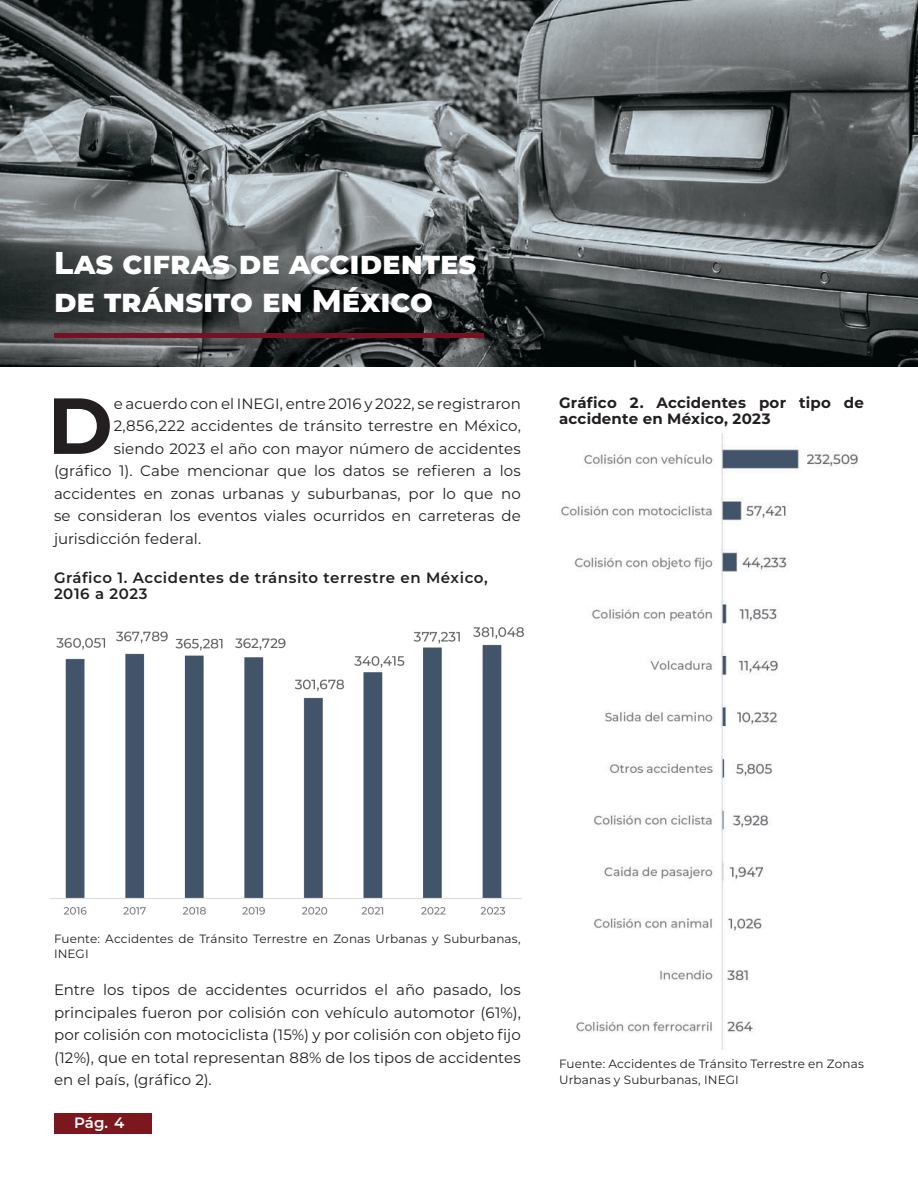
<style>
.page{position:relative;width:918px;height:1188px;background:#fff}
.page>*{position:absolute;margin:0;border:0;box-sizing:border-box;transform-origin:0 0}
.t1{font:700 79.35px "Montserrat";color:#231f20}
.t2{font:800 31.5px/37.8px "Montserrat";color:#fff}
.t3{font:15px/22.5px "Montserrat";letter-spacing:.005em;color:#231f20;text-align:justify}
.t4{font:600 15px/16.5px "Montserrat";letter-spacing:.04em;color:#231f20}
.t5{font:700 15px/16.5px "Montserrat";letter-spacing:.01em;color:#231f20}
.t6{font:600 15px "Montserrat";color:#fff}
.t7{font:12px/16.5px "Montserrat";letter-spacing:.01em;color:#231f20}
</style>
<div class="page">
<div style="left:54px;top:1113px;width:97px;height:21px;background:#7d171e"></div>
<img style="left:0;top:0;width:918px;height:367px">
<div style="left:54px;top:333px;width:430px;height:5px;background:#761122"></div>
<img style="left:51px;top:627px;width:473px;height:288px">
<img style="left:561px;top:433px;width:298px;height:616px">
<h2 class="t2" style="left:54px;top:243px;width:424px">Las cifras de accidentes de tránsito en México</h2>
<h1 class="t1" style="left:47px;top:373px;width:67px">D</h1>
<p class="t3" style="left:114px;top:392px;width:409px">e acuerdo con el INEGI, entre 2016 y 2022, se registraron</p>
<p class="t3" style="left:114px;top:414px;width:409px">2,856,222 accidentes de tránsito terrestre en México,</p>
<p class="t3" style="left:114px;top:437px;width:409px">siendo 2023 el año con mayor número de accidentes</p>
<p class="t3" style="left:54px;top:459px;width:468px">(gráfico 1). Cabe mencionar que los datos se refieren a los</p>
<p class="t3" style="left:54px;top:482px;width:468px">accidentes en zonas urbanas y suburbanas, por lo que no</p>
<p class="t3" style="left:54px;top:504px;width:468px">se consideran los eventos viales ocurridos en carreteras de</p>
<p class="t3" style="left:54px;top:527px;width:149px">jurisdicción federal.</p>
<p class="t4" style="left:54px;top:569px;width:435px">Gráfico 1. Accidentes de tránsito terrestre en México,<br>2016 a 2023</p>
<p class="t5" style="left:559px;top:394px;width:306px">Gráfico 2. Accidentes por tipo de accidente en México, 2023</p>
<p class="t7" style="left:54px;top:931px;width:468px;line-height:15px">Fuente: Accidentes de Tránsito Terrestre en Zonas Urbanas y Suburbanas,<br>INEGI</p>
<p class="t3" style="left:54px;top:978px;width:468px">Entre los tipos de accidentes ocurridos el año pasado, los principales fueron por colisión con vehículo automotor (61%), por colisión con motociclista (15%) y por colisión con objeto fijo (12%), que en total representan 88% de los tipos de accidentes en el país, (gráfico 2).</p>
<p class="t6" style="left:74px;top:1113px;width:52px">Pág. 4</p>
<p class="t7" style="left:559px;top:1055px;width:306px">Fuente: Accidentes de Tránsito Terrestre en Zonas<br>Urbanas y Suburbanas, INEGI</p>
</div>
